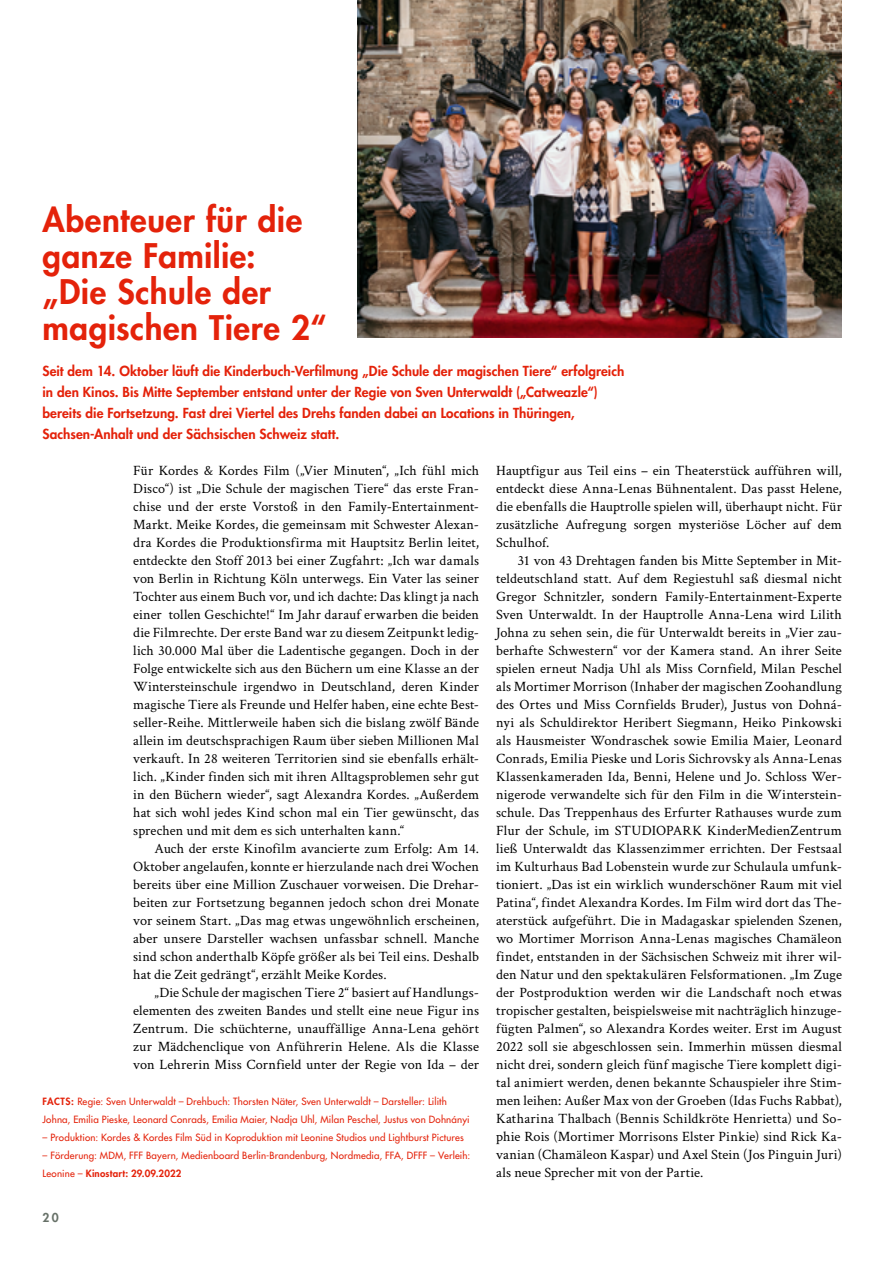
<style>
.page{position:relative;width:893px;height:1263px;background:#fff}
.page>*{position:absolute;margin:0;border:0;box-sizing:border-box;transform-origin:0 0}
.t1{font:800 33px/36px "Futura Std";letter-spacing:.015em;color:#e4220a}
.t2{font:14.25px/18px "Crimson Text";letter-spacing:.005em;color:#000;text-align:justify}
.t3{font:800 13.5px/21px "Futura Std";letter-spacing:.005em;color:#e4220a}
.t4{font:800 12px "Futura Std";color:#677168}
.t5{font:500 9.75px/18px "Futura Std";letter-spacing:.02em;color:#e4220a}
.s1{font-weight:800}
</style>
<div class="page">
<img style="left:357px;top:0;width:485px;height:337px">
<h1 class="t1" style="left:43px;top:202px;width:285px">Abenteuer für die ganze Familie: „Die Schule der magischen Tiere 2“</h1>
<p class="t3" style="left:43px;top:360px;width:583px">Seit dem 14. Oktober läuft die Kinderbuch-Verfilmung „Die Schule der magischen Tiere“ erfolgreich in den Kinos. Bis Mitte September entstand unter der Regie von Sven Unterwaldt („Catweazle“) bereits die Fortsetzung. Fast drei Viertel des Drehs fanden dabei an Locations in Thüringen, Sachsen-Anhalt und der Sächsischen Schweiz statt.</p>
<p class="t2" style="left:133px;top:460px;width:347px">Für Kordes &amp; Kordes Film („Vier Minuten“, „Ich fühl mich Disco“) ist „Die Schule der magischen Tiere“ das erste Fran&shy;chise und der erste Vorstoß in den Family-Entertainment-Markt. Meike Kordes, die gemeinsam mit Schwester Alexan&shy;dra Kordes die Produktionsfirma mit Hauptsitz Berlin leitet, entdeckte den Stoff 2013 bei einer Zugfahrt: „Ich war damals von Berlin in Richtung Köln unterwegs. Ein Vater las seiner Tochter aus einem Buch vor, und ich dachte: Das klingt ja nach einer tollen Geschichte!“ Im Jahr darauf erwarben die beiden die Filmrechte. Der erste Band war zu diesem Zeitpunkt ledig&shy;lich 30.000 Mal über die Ladentische gegangen. Doch in der Folge entwickelte sich aus den Büchern um eine Klasse an der Wintersteinschule irgendwo in Deutschland, deren Kinder magische Tiere als Freunde und Helfer haben, eine echte Best&shy;seller-Reihe. Mittlerweile haben sich die bislang zwölf Bände allein im deutschsprachigen Raum über sieben Millionen Mal verkauft. In 28 weiteren Territorien sind sie ebenfalls erhält&shy;lich. „Kinder finden sich mit ihren Alltagsproblemen sehr gut in den Büchern wieder“, sagt Alexandra Kordes. „Außerdem hat sich wohl jedes Kind schon mal ein Tier gewünscht, das sprechen und mit dem es sich unterhalten kann.“</p>
<p class="t2" style="left:133px;top:838px;width:347px;text-indent:21px">Auch der erste Kinofilm avancierte zum Erfolg: Am 14.<br>Oktober angelaufen, konnte er hierzulande nach drei Wochen bereits über eine Million Zuschauer vorweisen. Die Drehar&shy;beiten zur Fortsetzung begannen jedoch schon drei Monate vor seinem Start. „Das mag etwas ungewöhnlich erscheinen, aber unsere Darsteller wachsen unfassbar schnell. Manche sind schon anderthalb Köpfe größer als bei Teil eins. Deshalb hat die Zeit gedrängt“, erzählt Meike Kordes.</p>
<p class="t2" style="left:133px;top:982px;width:347px;text-indent:21px">„Die Schule der magischen Tiere 2“ basiert auf Handlungs&shy;elementen des zweiten Bandes und stellt eine neue Figur ins Zentrum. Die schüchterne, unauffällige Anna-Lena gehört zur Mädchenclique von Anführerin Helene. Als die Klasse von Lehrerin Miss Cornfield unter der Regie von Ida – der</p>
<p class="t5" style="left:43px;top:1092px;width:429px"><span class="s1">FACTS:</span> Regie: Sven Unterwaldt – Drehbuch: Thorsten Näter, Sven Unterwaldt – Darsteller: Lilith<br>Johna, Emilia Pieske, Leonard Conrads, Emilia Maier, Nadja Uhl, Milan Peschel, Justus von Dohnányi</p>
<p class="t5" style="left:43px;top:1128px;width:423px">– Produktion: Kordes &amp; Kordes Film Süd in Koproduktion mit Leonine Studios und Lightburst Pictures</p>
<p class="t5" style="left:43px;top:1146px;width:429px">– Förderung: MDM, FFF Bayern, Medienboard Berlin-Brandenburg, Nordmedia, FFA, DFFF – Verleih:<br>Leonine – <span class="s1">Kinostart: 29.09.2022</span></p>
<p class="t4" style="left:43px;top:1210px;width:18px">20</p>
<p class="t2" style="left:496px;top:460px;width:347px">Hauptfigur aus Teil eins – ein Theaterstück aufführen will, entdeckt diese Anna-Lenas Bühnentalent. Das passt Helene, die ebenfalls die Hauptrolle spielen will, überhaupt nicht. Für zusätzliche Aufregung sorgen mysteriöse Löcher auf dem Schulhof.</p>
<p class="t2" style="left:496px;top:550px;width:347px;text-indent:21px">31 von 43 Drehtagen fanden bis Mitte September in Mit&shy;teldeutschland statt. Auf dem Regiestuhl saß diesmal nicht Gregor Schnitzler, sondern Family-Entertainment-Experte Sven Unterwaldt. In der Hauptrolle Anna-Lena wird Lilith Johna zu sehen sein, die für Unterwaldt bereits in „Vier zau&shy;berhafte Schwestern“ vor der Kamera stand. An ihrer Seite spielen erneut Nadja Uhl als Miss Cornfield, Milan Peschel als Mortimer Morrison (Inhaber der magischen Zoohandlung des Ortes und Miss Cornfields Bruder), Justus von Dohná&shy;nyi als Schuldirektor Heribert Siegmann, Heiko Pinkowski als Hausmeister Wondraschek sowie Emilia Maier, Leonard Conrads, Emilia Pieske und Loris Sichrovsky als Anna-Lenas Klassenkameraden Ida, Benni, Helene und Jo. Schloss Wer&shy;nigerode verwandelte sich für den Film in die Winterstein&shy;schule. Das Treppenhaus des Erfurter Rathauses wurde zum Flur der Schule, im STUDIOPARK KinderMedienZentrum ließ Unterwaldt das Klassenzimmer errichten. Der Festsaal im Kulturhaus Bad Lobenstein wurde zur Schulaula umfunk&shy;tioniert. „Das ist ein wirklich wunderschöner Raum mit viel Patina“, findet Alexandra Kordes. Im Film wird dort das The&shy;aterstück aufgeführt. Die in Madagaskar spielenden Szenen, wo Mortimer Morrison Anna-Lenas magisches Chamäleon findet, entstanden in der Sächsischen Schweiz mit ihrer wil&shy;den Natur und den spektakulären Felsformationen. „Im Zuge der Postproduktion werden wir die Landschaft noch etwas tropischer gestalten, beispielsweise mit nachträglich hinzuge&shy;fügten Palmen“, so Alexandra Kordes weiter. Erst im August 2022 soll sie abgeschlossen sein. Immerhin müssen diesmal nicht drei, sondern gleich fünf magische Tiere komplett digi&shy;tal animiert werden, denen bekannte Schauspieler ihre Stim&shy;men leihen: Außer Max von der Groeben (Idas Fuchs Rabbat), Katharina Thalbach (Bennis Schildkröte Henrietta) und So&shy;phie Rois (Mortimer Morrisons Elster Pinkie) sind Rick Ka&shy;vanian (Chamäleon Kaspar) und Axel Stein (Jos Pinguin Juri) als neue Sprecher mit von der Partie.</p>
</div>
